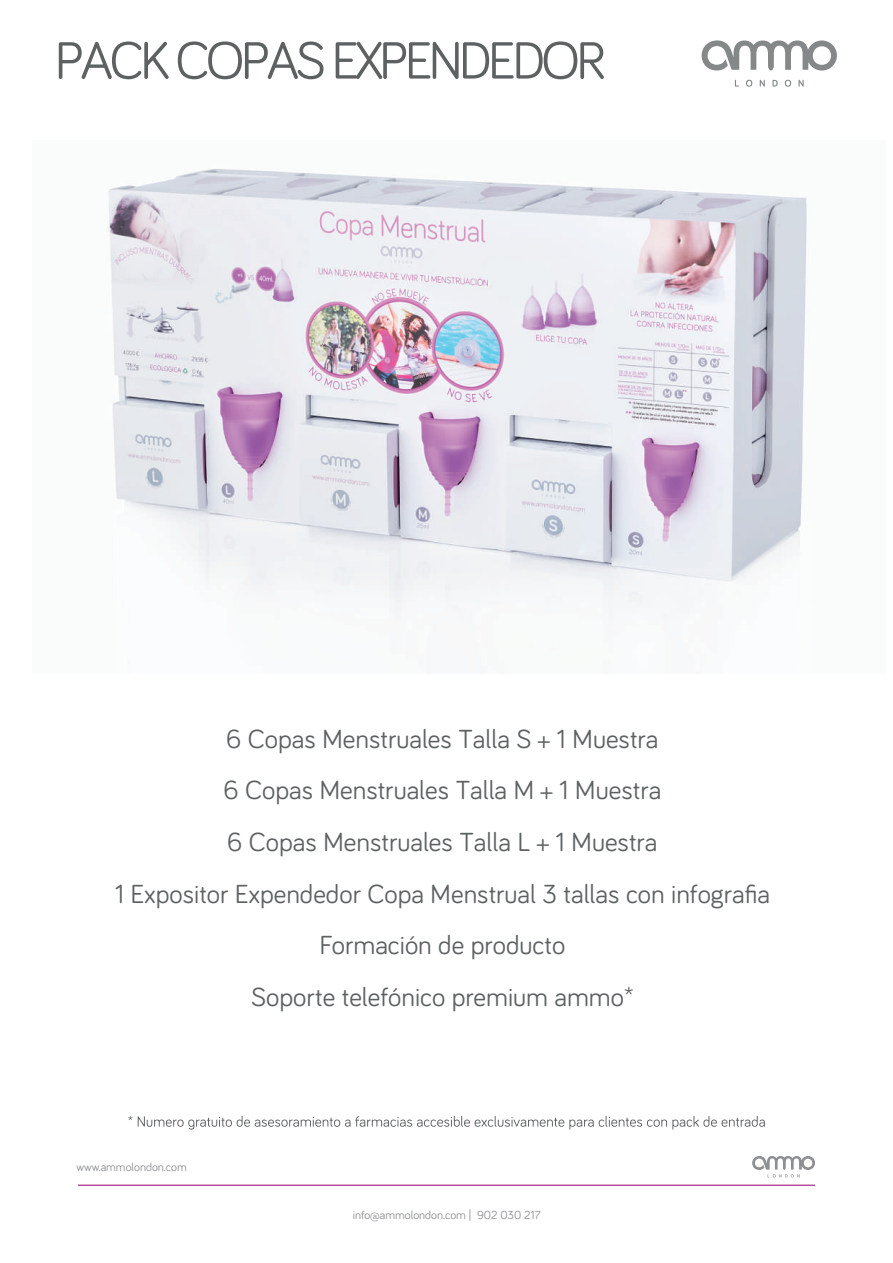
<style>
.page{position:relative;width:893px;height:1263px;background:#fff}
.page>*{position:absolute;margin:0;border:0;box-sizing:border-box;transform-origin:0 0}
.t1{font:54px "Bariol";letter-spacing:-.07em;color:#5d6162}
.t2{font:27px/51.6px "Bariol";color:#5d6162;text-align:center}
.t3{font:12px "Bariol";color:#8d8f92}
</style>
<div class="page">
<img style="left:107px;top:169px;width:702px;height:450px">
<svg style="left:752px;top:1156px;width:63px;height:21px"></svg>
<hr style="left:78px;top:1184px;width:737px;height:2px;background:#ba4e9e">
<svg style="left:128px;top:1116px;width:637px;height:13px"></svg>
<svg style="left:702px;top:40px;width:135px;height:31px"></svg>
<svg style="left:735px;top:80px;width:4px;height:7px"></svg>
<svg style="left:746px;top:80px;width:6px;height:7px"></svg>
<svg style="left:760px;top:80px;width:5px;height:7px"></svg>
<svg style="left:772px;top:80px;width:6px;height:7px"></svg>
<svg style="left:785px;top:80px;width:6px;height:7px"></svg>
<svg style="left:798px;top:80px;width:6px;height:7px"></svg>
<h1 class="t1" style="left:54px;top:24px;width:553px">PACK COPAS EXPENDEDOR</h1>
<p class="t2" style="left:223px;top:712px;width:439px;text-align:justify">6 Copas Menstruales Talla S + 1 Muestra 6 Copas Menstruales Talla M + 1 Muestra 6 Copas Menstruales Talla L + 1 Muestra</p>
<p class="t2" style="left:115px;top:866px;width:657px">1 Expositor Expendedor Copa Menstrual 3 tallas con infografia<br>Formación de producto<br>Soporte telefónico premium ammo*</p>
<p class="t3" style="left:77px;top:1159px;width:112px">www.ammolondon.com</p>
<p class="t3" style="left:353px;top:1207px;width:189px">info@ammolondon.com | 902 030 217</p>
</div>
